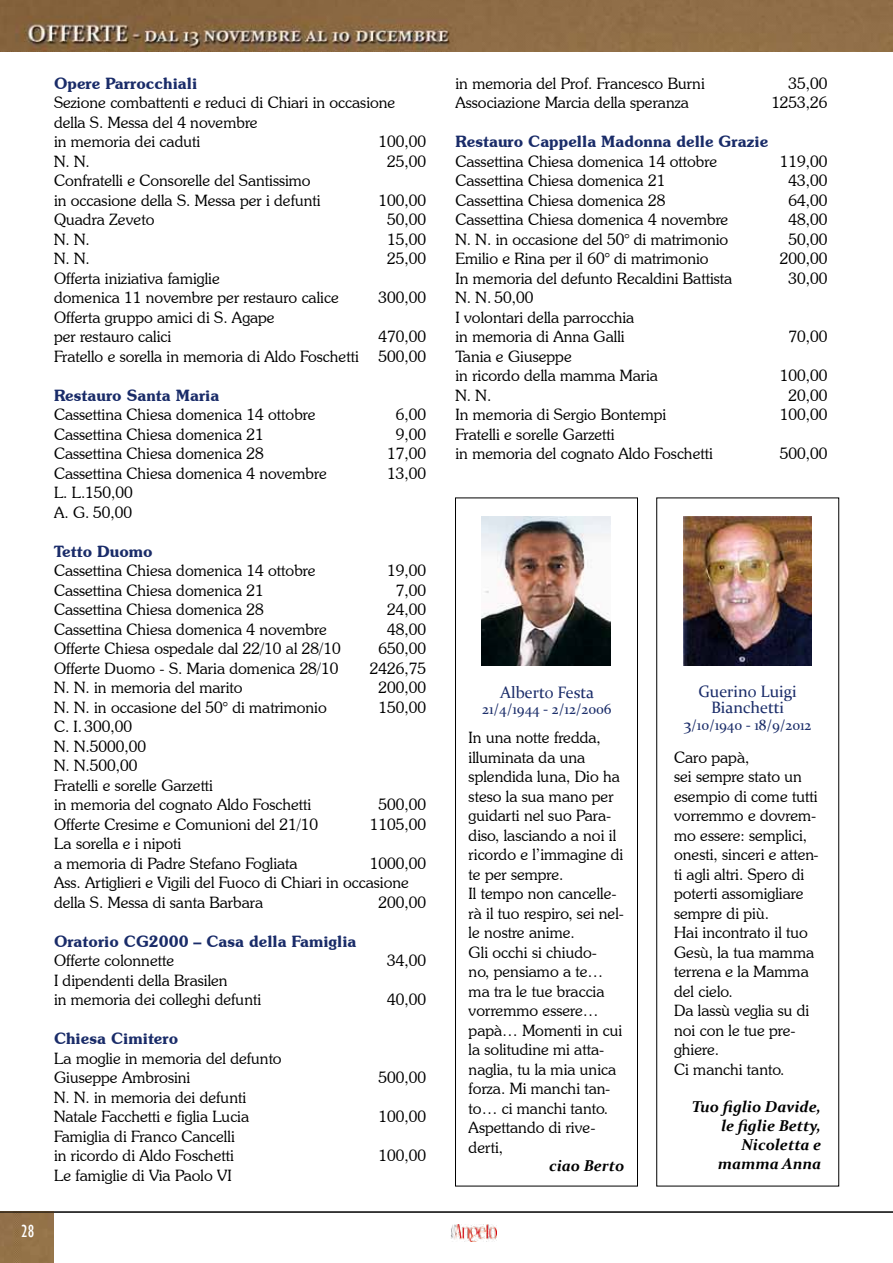
<style>
.page{position:relative;width:893px;height:1263px;background:#fff}
.page>*{position:absolute;margin:0;border:0;box-sizing:border-box;transform-origin:0 0}
.t1{font:condensed 18px "Gill Sans";color:#fff}
.t2{font:16.5px/16.5px "Constantia";color:#1a2c69;text-align:center}
.t3{font:300 15.75px/19.5px "Souvenir IT Cby BT";color:#000}
.t4{font:600 15.75px "Souvenir IT Cby BT";color:#1a2c69}
.t5{font:italic 700 15.75px/18.9px "Constantia";color:#000;text-align:right}
.t6{font:15px "Constantia";color:#1a2c69;scale:.95 1}
.s1{font-size:16.5px}
</style>
<div class="page">
<img style="left:0;top:0;width:891px;height:51px">
<div style="left:0;top:1213px;width:54px;height:50px;background:#937249"></div>
<hr style="left:0;top:1212px;width:893px;height:1px;background:#000">
<img style="left:451px;top:1225px;width:45px;height:16px">
<img style="left:891px;top:0;width:2px;height:51px">
<div style="left:455px;top:497px;width:183px;height:689px;border:1px solid #000"></div>
<img style="left:481px;top:517px;width:130px;height:148px">
<img style="left:684px;top:517px;width:127px;height:148px">
<p class="t1" style="left:21px;top:1221px;width:15px">28</p>
<p class="t4" style="left:54px;top:73px;width:145px">Opere Parrocchiali</p>
<p class="t3" style="left:54px;top:92px;width:343px">Sezione combattenti e reduci di Chiari in occasione della S. Messa del 4 novembre<br>in memoria dei caduti</p>
<p class="t3" style="left:378px;top:131px;width:49px">100,00</p>
<p class="t3" style="left:54px;top:151px;width:37px">N. N.</p>
<p class="t3" style="left:387px;top:151px;width:40px">25,00</p>
<p class="t3" style="left:54px;top:170px;width:268px">Confratelli e Consorelle del Santissimo in occasione della S. Messa per i defunti</p>
<p class="t3" style="left:378px;top:190px;width:49px">100,00</p>
<p class="t3" style="left:54px;top:209px;width:102px">Quadra Zeveto</p>
<p class="t3" style="left:387px;top:209px;width:40px">50,00</p>
<p class="t3" style="left:54px;top:229px;width:37px">N. N.</p>
<p class="t3" style="left:387px;top:229px;width:40px">15,00</p>
<p class="t3" style="left:54px;top:248px;width:37px">N. N.</p>
<p class="t3" style="left:387px;top:248px;width:40px">25,00</p>
<p class="t3" style="left:54px;top:268px;width:286px">Offerta iniziativa famiglie<br>domenica 11 novembre per restauro calice</p>
<p class="t3" style="left:378px;top:287px;width:49px">300,00</p>
<p class="t3" style="left:54px;top:307px;width:222px">Offerta gruppo amici di S. Agape per restauro calici</p>
<p class="t3" style="left:54px;top:326px;width:374px;text-align:right">470,00<br>Fratello e sorella in memoria di Aldo Foschetti 500,00</p>
<p class="t4" style="left:54px;top:385px;width:167px">Restauro Santa Maria</p>
<p class="t3" style="left:54px;top:404px;width:263px">Cassettina Chiesa domenica 14 ottobre</p>
<p class="t3" style="left:396px;top:404px;width:32px">6,00</p>
<p class="t3" style="left:54px;top:424px;width:211px">Cassettina Chiesa domenica 21</p>
<p class="t3" style="left:396px;top:424px;width:32px">9,00</p>
<p class="t3" style="left:54px;top:443px;width:211px">Cassettina Chiesa domenica 28</p>
<p class="t3" style="left:387px;top:443px;width:40px">17,00</p>
<p class="t3" style="left:54px;top:463px;width:274px">Cassettina Chiesa domenica 4 novembre</p>
<p class="t3" style="left:387px;top:463px;width:40px">13,00</p>
<p class="t3" style="left:54px;top:482px;width:80px">L. L.150,00<br>A. G. 50,00</p>
<p class="t4" style="left:54px;top:541px;width:100px">Tetto Duomo</p>
<p class="t3" style="left:54px;top:560px;width:263px">Cassettina Chiesa domenica 14 ottobre</p>
<p class="t3" style="left:387px;top:560px;width:40px">19,00</p>
<p class="t3" style="left:54px;top:580px;width:211px">Cassettina Chiesa domenica 21</p>
<p class="t3" style="left:396px;top:580px;width:32px">7,00</p>
<p class="t3" style="left:54px;top:599px;width:211px">Cassettina Chiesa domenica 28</p>
<p class="t3" style="left:387px;top:599px;width:40px">24,00</p>
<p class="t3" style="left:54px;top:619px;width:274px">Cassettina Chiesa domenica 4 novembre</p>
<p class="t3" style="left:387px;top:619px;width:40px">48,00</p>
<p class="t3" style="left:54px;top:638px;width:288px">Offerte Chiesa ospedale dal 22/10 al 28/10</p>
<p class="t3" style="left:378px;top:638px;width:49px">650,00</p>
<p class="t3" style="left:54px;top:658px;width:286px">Offerte Duomo - S. Maria domenica 28/10</p>
<p class="t3" style="left:370px;top:658px;width:58px">2426,75</p>
<p class="t3" style="left:54px;top:677px;width:190px">N. N. in memoria del marito</p>
<p class="t3" style="left:378px;top:677px;width:49px">200,00</p>
<p class="t3" style="left:54px;top:697px;width:274px">N. N. in occasione del 50° di matrimonio</p>
<p class="t3" style="left:378px;top:697px;width:49px">150,00</p>
<p class="t3" style="left:54px;top:716px;width:259px">C. I. 300,00<br>N. N.5000,00<br>N. N.500,00<br>Fratelli e sorelle Garzetti<br>in memoria del cognato Aldo Foschetti</p>
<p class="t3" style="left:378px;top:794px;width:49px">500,00</p>
<p class="t3" style="left:54px;top:814px;width:266px">Offerte Cresime e Comunioni del 21/10</p>
<p class="t3" style="left:370px;top:814px;width:58px">1105,00</p>
<p class="t3" style="left:54px;top:833px;width:245px">La sorella e i nipoti<br>a memoria di Padre Stefano Fogliata</p>
<p class="t3" style="left:54px;top:853px;width:374px;text-indent:316px">1000,00<br>Ass. Artiglieri e Vigili del Fuoco di Chiari in occasione della S. Messa di santa Barbara</p>
<p class="t3" style="left:378px;top:892px;width:49px">200,00</p>
<p class="t4" style="left:54px;top:931px;width:304px">Oratorio CG2000 – Casa della Famiglia</p>
<p class="t3" style="left:54px;top:950px;width:122px">Offerte colonnette</p>
<p class="t3" style="left:387px;top:950px;width:40px">34,00</p>
<p class="t3" style="left:54px;top:970px;width:209px">I dipendenti della Brasilen<br>in memoria dei colleghi defunti</p>
<p class="t3" style="left:387px;top:989px;width:40px">40,00</p>
<p class="t4" style="left:54px;top:1028px;width:126px">Chiesa Cimitero</p>
<p class="t3" style="left:54px;top:1048px;width:229px">La moglie in memoria del defunto<br>Giuseppe Ambrosini</p>
<p class="t3" style="left:54px;top:1087px;width:197px">N. N. in memoria dei defunti<br>Natale Facchetti e figlia Lucia</p>
<p class="t3" style="left:54px;top:1126px;width:182px">Famiglia di Franco Cancelli in ricordo di Aldo Foschetti</p>
<p class="t3" style="left:54px;top:1165px;width:179px">Le famiglie di Via Paolo VI</p>
<p class="t3" style="left:378px;top:1067px;width:49px">500,00</p>
<p class="t3" style="left:378px;top:1106px;width:49px">100,00</p>
<p class="t3" style="left:378px;top:1145px;width:49px">100,00</p>
<p class="t3" style="left:455px;top:73px;width:251px">in memoria del Prof. Francesco Burni</p>
<p class="t3" style="left:789px;top:73px;width:40px">35,00</p>
<p class="t3" style="left:455px;top:92px;width:235px">Associazione Marcia della speranza</p>
<p class="t3" style="left:771px;top:92px;width:58px">1253,26</p>
<p class="t4" style="left:455px;top:132px;width:314px">Restauro Cappella Madonna delle Grazie</p>
<p class="t3" style="left:455px;top:151px;width:263px">Cassettina Chiesa domenica 14 ottobre</p>
<p class="t3" style="left:780px;top:151px;width:49px">119,00</p>
<p class="t3" style="left:455px;top:170px;width:211px">Cassettina Chiesa domenica 21</p>
<p class="t3" style="left:789px;top:170px;width:40px">43,00</p>
<p class="t3" style="left:455px;top:190px;width:211px">Cassettina Chiesa domenica 28</p>
<p class="t3" style="left:789px;top:190px;width:40px">64,00</p>
<p class="t3" style="left:455px;top:209px;width:274px">Cassettina Chiesa domenica 4 novembre</p>
<p class="t3" style="left:789px;top:209px;width:40px">48,00</p>
<p class="t3" style="left:455px;top:229px;width:274px">N. N. in occasione del 50° di matrimonio</p>
<p class="t3" style="left:789px;top:229px;width:40px">50,00</p>
<p class="t3" style="left:455px;top:248px;width:255px">Emilio e Rina per il 60° di matrimonio</p>
<p class="t3" style="left:780px;top:248px;width:49px">200,00</p>
<p class="t3" style="left:455px;top:268px;width:278px">In memoria del defunto Recaldini Battista</p>
<p class="t3" style="left:789px;top:268px;width:40px">30,00</p>
<p class="t3" style="left:455px;top:287px;width:180px">N. N. 50,00<br>I volontari della parrocchia in memoria di Anna Galli</p>
<p class="t3" style="left:789px;top:326px;width:40px">70,00</p>
<p class="t3" style="left:455px;top:346px;width:204px">Tania e Giuseppe<br>in ricordo della mamma Maria</p>
<p class="t3" style="left:780px;top:365px;width:49px">100,00</p>
<p class="t3" style="left:455px;top:385px;width:37px">N. N.</p>
<p class="t3" style="left:789px;top:385px;width:40px">20,00</p>
<p class="t3" style="left:455px;top:404px;width:212px">In memoria di Sergio Bontempi</p>
<p class="t3" style="left:780px;top:404px;width:49px">100,00</p>
<p class="t3" style="left:455px;top:424px;width:259px">Fratelli e sorelle Garzetti<br>in memoria del cognato Aldo Foschetti</p>
<p class="t3" style="left:780px;top:443px;width:49px">500,00</p>
<p class="t2" style="left:500px;top:683px;width:96px">Alberto Festa</p>
<p class="t6" style="left:482px;top:699px;width:138px">21/4/1944 - 2/12/2006</p>
<p class="t3" style="left:469px;top:727px;width:157px">In una notte fredda, illuminata da una splendida luna, Dio ha steso la sua mano per guidarti nel suo Para&shy;diso, lasciando a noi il ricordo e l’immagine di te per sempre.<br>Il tempo non cancelle&shy;rà il tuo respiro, sei nel&shy;le nostre anime.<br>Gli occhi si chiudo-<br>no, pensiamo a te… ma tra le tue braccia vorremmo essere… papà… Momenti in cui la solitudine mi atta&shy;naglia, tu la mia unica forza. Mi manchi tan&shy;to… ci manchi tanto.<br>Aspettando di rive&shy;derti,</p>
<p class="t5" style="left:549px;top:1156px;width:77px">ciao Berto</p>
<p class="t2" style="left:698px;top:682px;width:100px">Guerino Luigi<br>Bianchetti</p>
<p class="t6" style="left:684px;top:714px;width:136px"><span class="s1">3</span>/10/1940 - 18/9/2012</p>
<p class="t3" style="left:674px;top:747px;width:146px">Caro papà,<br>sei sempre stato un esempio di come tutti vorremmo e dovrem&shy;mo essere: semplici, onesti, sinceri e atten&shy;ti agli altri. Spero di poterti assomigliare sempre di più.<br>Hai incontrato il tuo<br>Gesù, la tua mamma terrena e la Mamma del cielo.<br>Da lassù veglia su di noi con le tue pre&shy;ghiere.<br>Ci manchi tanto.</p>
<p class="t5" style="left:692px;top:1097px;width:131px">Tuo figlio Davide, le figlie Betty,<br>Nicoletta e mamma Anna</p>
</div>
